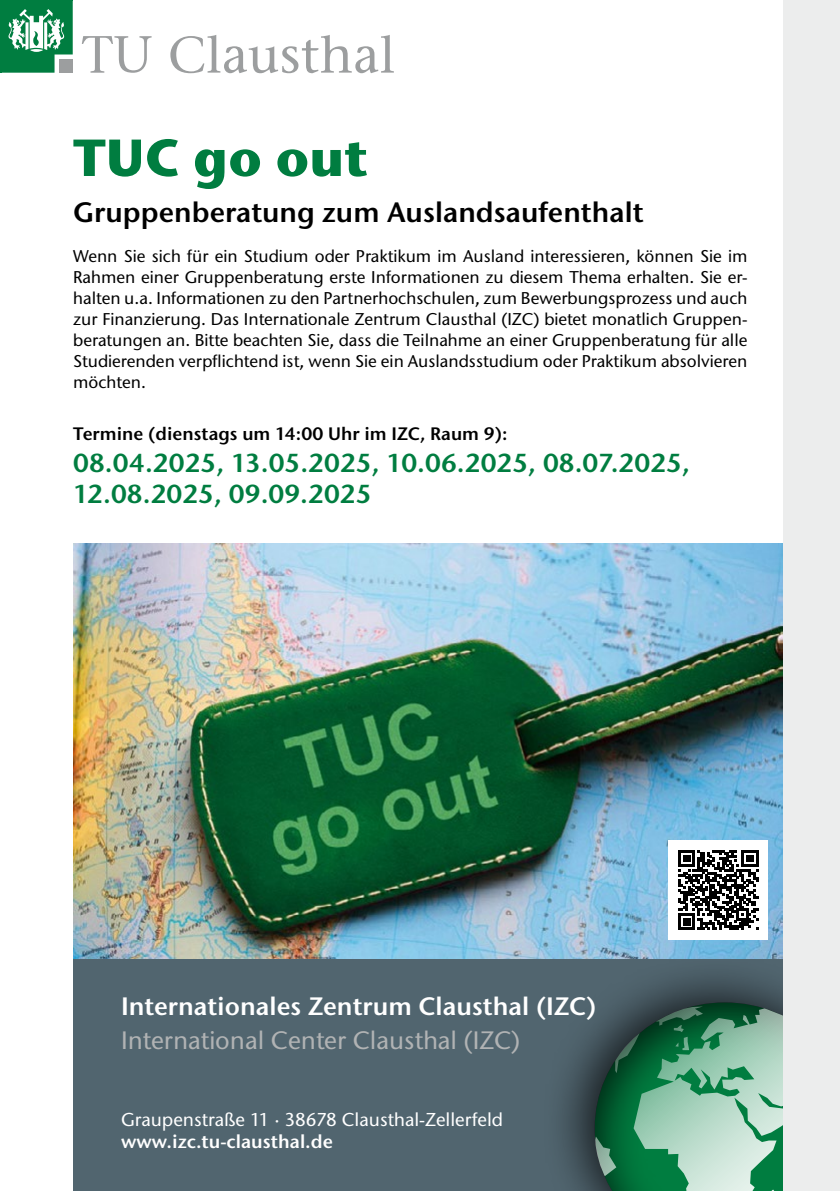
<style>
.page{position:relative;width:840px;height:1191px;background:#fff}
.page>*{position:absolute;margin:0;border:0;box-sizing:border-box;transform-origin:0 0}
.t1{font:700 52px "Stone Sans ITC Std";color:#007d40}
.t2{font:600 28px "Stone Sans ITC Std";color:#000}
.t3{font:600 26px/31.2px "Stone Sans ITC Std";color:#007d40}
.t4{font:600 25.2px "Stone Sans ITC Std";color:#fff}
.t5{font:500 25.2px "Stone Sans ITC Std";color:#b1b3b4}
.t6{font:500 18.6px "Stone Sans ITC Std";color:#fff}
.t7{font:600 18.6px "Stone Sans ITC Std";color:#fff}
.t8{font:600 18px "Stone Sans ITC Std";color:#000}
.t9{font:500 17px/21px "Stone Sans ITC Std";color:#000;text-align:justify}
</style>
<div class="page">
<img style="left:73px;top:543px;width:710px;height:416px">
<div style="left:73px;top:959px;width:748px;height:232px;background:#51656f"></div>
<div style="left:541px;top:954px;width:298px;height:237px;background:#000;opacity:.75"></div>
<div style="left:575px;top:985px;width:264px;height:206px;background:#000;opacity:.75"></div>
<svg style="left:594px;top:1006px;width:189px;height:185px;background:#5f9a7e"></svg>
<svg style="left:1px;top:1px;width:72px;height:72px"></svg>
<svg style="left:82px;top:36px;width:69px;height:37px"></svg>
<svg style="left:170px;top:35px;width:223px;height:38px"></svg>
<div style="left:783px;top:0;width:56px;height:1191px;background:#eceded"></div>
<hr style="left:0;top:0;width:1px;height:73px;background:#007d40">
<hr style="left:0;top:0;width:73px;height:1px;background:#007d40">
<div style="left:668px;top:840px;width:99px;height:99px;background:#fff"></div>
<svg style="left:678px;top:850px;width:79px;height:80px"></svg>
<h1 class="t1" style="left:73px;top:124px;width:296px">TUC go out</h1>
<h2 class="t2" style="left:73px;top:195px;width:571px">Gruppenberatung zum Auslandsaufenthalt</h2>
<p class="t9" style="left:73px;top:246px;width:675px">Wenn Sie sich für ein Studium oder Praktikum im Ausland interessieren, können Sie im Rahmen einer Gruppenberatung erste Informationen zu diesem Thema erhalten. Sie er&shy;halten u.a. Informationen zu den Partnerhochschulen, zum Bewerbungsprozess und auch zur Finanzierung. Das Internationale Zentrum Clausthal (IZC) bietet monatlich Gruppen&shy;beratungen an. Bitte beachten Sie, dass die Teilnahme an einer Gruppenberatung für alle Studierenden verpflichtend ist, wenn Sie ein Auslandsstudium oder Praktikum absolvieren möchten.</p>
<p class="t8" style="left:73px;top:423px;width:436px">Termine (dienstags um 14:00 Uhr im IZC, Raum 9):</p>
<h3 class="t3" style="left:73px;top:446px;width:618px">08.04.2025, 13.05.2025, 10.06.2025, 08.07.2025,<br>12.08.2025, 09.09.2025</h3>
<h3 class="t4" style="left:121px;top:990px;width:476px">Internationales Zentrum Clausthal (IZC)</h3>
<h3 class="t5" style="left:121px;top:1025px;width:400px">International Center Clausthal (IZC)</h3>
<p class="t6" style="left:121px;top:1107px;width:383px">Graupenstraße 11 · 38678 Clausthal-Zellerfeld</p>
<p class="t7" style="left:121px;top:1129px;width:213px">www.izc.tu-clausthal.de</p>
</div>
